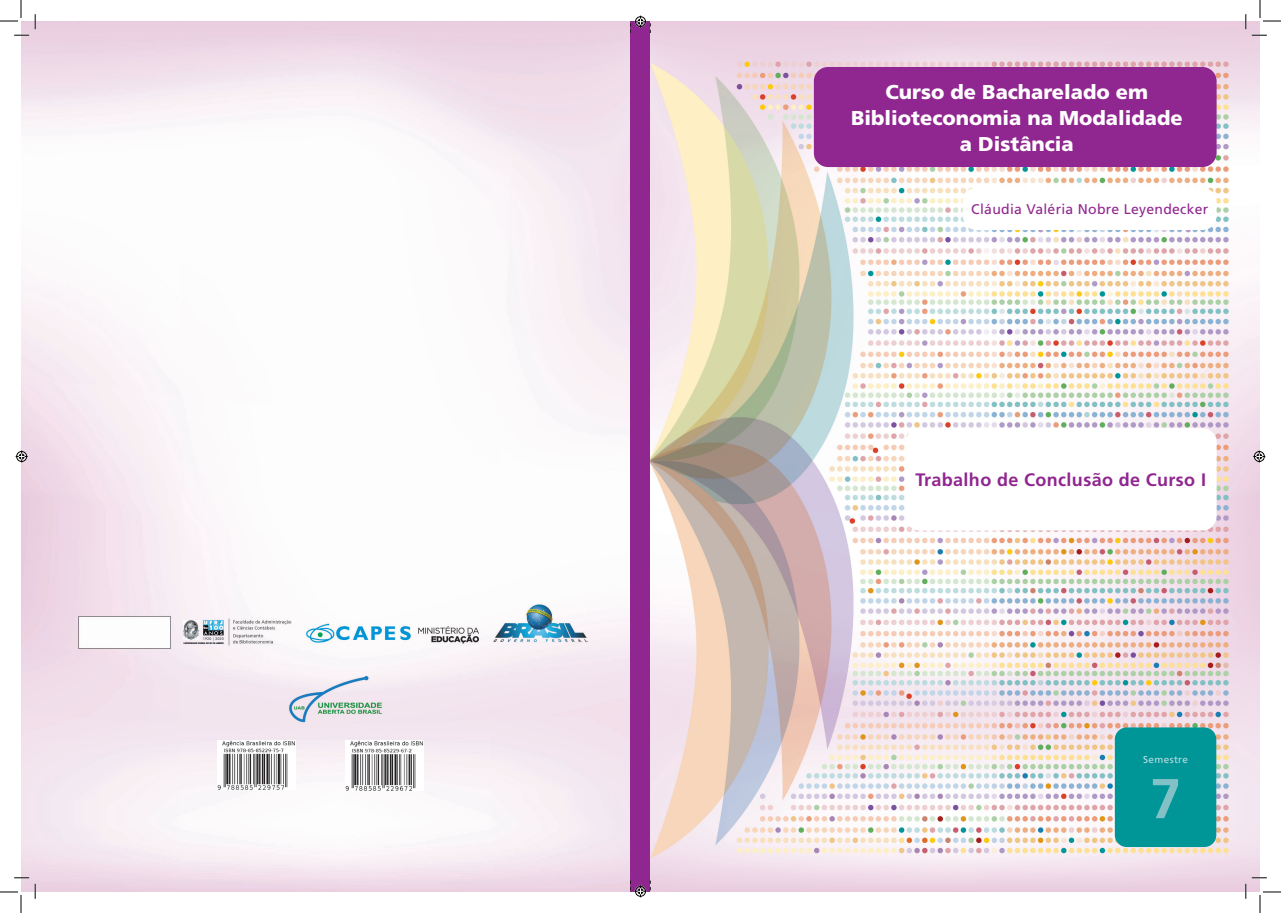
<style>
.page{position:relative;width:1281px;height:913px;background:#fff}
.page>*{position:absolute;margin:0;border:0;box-sizing:border-box;transform-origin:0 0}
.Capa_numero_semestre{font:700 56px "Frutiger LT Std";color:#82c1c5}
.Capa_Nome_do_CURSO{font:900 20px "Frutiger LT Std";color:#fff}
.Capa_nome_matéria{font:700 18px "Frutiger LT Std";letter-spacing:.02em;color:#90268f}
.Capa_nome_autor{font:14px "Frutiger LT Std";letter-spacing:.02em;color:#90268f}
.Capa_nome_semestre{font:10px "Frutiger LT Std";letter-spacing:.04em;color:#bddde0}
</style>
<div class="page">
<img style="left:21px;top:21px;width:609px;height:870px">
<img style="left:650px;top:21px;width:610px;height:870px">
<div style="left:1115px;top:727px;width:101px;height:119px;background:#009698;border-radius:12px"></div>
<div style="left:814px;top:67px;width:402px;height:100px;background:#90268f;border-radius:14px"></div>
<div style="left:963px;top:188px;width:253px;height:42px;background:#fff;border-radius:14px"></div>
<div style="left:906px;top:428px;width:310px;height:102px;background:#fff;border-radius:14px"></div>
<div style="left:630px;top:21px;width:20px;height:870px;background:#90268f"></div>
<img style="left:217px;top:740px;width:78px;height:49px">
<img style="left:345px;top:740px;width:78px;height:50px">
<svg style="left:14px;top:35px;width:15px;height:1px"></svg>
<svg style="left:1252px;top:35px;width:15px;height:1px"></svg>
<svg style="left:14px;top:876px;width:15px;height:2px"></svg>
<svg style="left:1252px;top:876px;width:15px;height:2px"></svg>
<svg style="left:35px;top:14px;width:1px;height:15px"></svg>
<svg style="left:35px;top:883px;width:1px;height:15px"></svg>
<svg style="left:1245px;top:14px;width:1px;height:15px"></svg>
<svg style="left:1245px;top:883px;width:1px;height:15px"></svg>
<svg style="left:0;top:0;width:22px;height:22px"></svg>
<svg style="left:0;top:891px;width:22px;height:21px"></svg>
<svg style="left:1259px;top:0;width:22px;height:22px"></svg>
<svg style="left:1259px;top:891px;width:22px;height:21px"></svg>
<svg style="left:630px;top:16px;width:21px;height:17px"></svg>
<svg style="left:630px;top:880px;width:21px;height:17px"></svg>
<svg style="left:16px;top:450px;width:12px;height:12px"></svg>
<svg style="left:1253px;top:450px;width:12px;height:12px"></svg>
<p class="Capa_Nome_do_CURSO" style="left:885px;top:79px;width:264px">Curso de Bacharelado em</p>
<p class="Capa_Nome_do_CURSO" style="left:851px;top:105px;width:333px">Biblioteconomia na Modalidade</p>
<p class="Capa_Nome_do_CURSO" style="left:960px;top:131px;width:115px">a Distância</p>
<p class="Capa_nome_autor" style="left:971px;top:201px;width:239px">Cláudia Valéria Nobre Leyendecker</p>
<p class="Capa_nome_matéria" style="left:915px;top:469px;width:292px">Trabalho de Conclusão de Curso I</p>
<p class="Capa_nome_semestre" style="left:1143px;top:753px;width:47px">Semestre</p>
<p class="Capa_numero_semestre" style="left:1150px;top:765px;width:33px">7</p>
</div>
